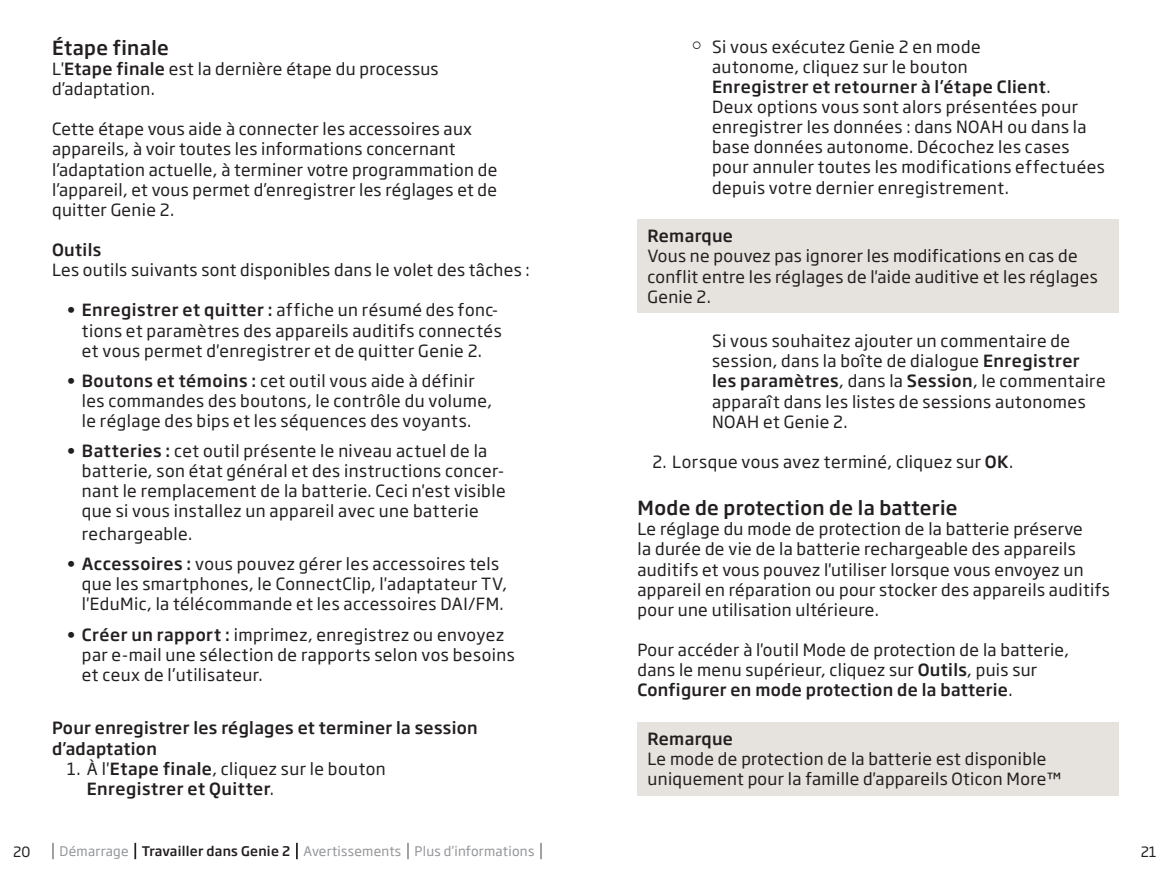
<style>
.page{position:relative;width:1171px;height:883px;background:#fff}
.page>*{position:absolute;margin:0;border:0;box-sizing:border-box;transform-origin:0 0}
.Subtitle{font:500 19.25px "Soho Gothic Pro";letter-spacing:.02em;color:#231f20}
.Body{font:16.62px/20.1px "Soho Gothic Pro";letter-spacing:.02em;color:#231f20}
.Body-2{font:500 16.62px/20.1px "Soho Gothic Pro";letter-spacing:.02em;color:#231f20}
.t1{font:14px "Soho Gothic Pro";color:#231f20}
.t2{font:13.12px "Soho Gothic Pro";letter-spacing:.02em;color:#939598}
.s1{font-weight:500}
.s2{font-weight:400}
.s3{font-weight:500;color:#231f20}
</style>
<div class="page">
<svg style="left:52px;top:843px;width:2px;height:16px"></svg>
<svg style="left:134px;top:843px;width:2px;height:16px"></svg>
<svg style="left:296px;top:843px;width:2px;height:16px"></svg>
<svg style="left:407px;top:843px;width:2px;height:16px"></svg>
<svg style="left:540px;top:843px;width:2px;height:16px"></svg>
<div style="left:637px;top:219px;width:482px;height:94px;background:#e6e2de"></div>
<div style="left:637px;top:722px;width:482px;height:73px;background:#e6e2de"></div>
<p class="Subtitle" style="left:52px;top:33px;width:118px">Étape finale</p>
<p class="Body" style="left:52px;top:58px;width:388px">L'<span class="s1">Etape finale</span> est la dernière étape du processus d’adaptation.</p>
<p class="Body" style="left:52px;top:118px;width:447px">Cette étape vous aide à connecter les accessoires aux appareils, à voir toutes les informations concernant l’adaptation actuelle, à terminer votre programmation de l’appareil, et vous permet d’enregistrer les réglages et de quitter Genie 2.</p>
<p class="Body-2" style="left:52px;top:239px;width:51px">Outils</p>
<p class="Body" style="left:52px;top:259px;width:479px">Les outils suivants sont disponibles dans le volet des tâches :</p>
<p class="Body" style="left:82px;top:299px;width:421px;text-indent:-15px">• <span class="s1">Enregistrer et quitter :</span> affiche un résumé des fonc&shy;tions et paramètres des appareils auditifs connectés et vous permet d'enregistrer et de quitter Genie 2.</p>
<p class="Body" style="left:82px;top:370px;width:412px;text-indent:-15px">• <span class="s1">Boutons et témoins :</span> cet outil vous aide à définir les commandes des boutons, le contrôle du volume, le réglage des bips et les séquences des voyants.</p>
<p class="Body" style="left:82px;top:440px;width:425px;text-indent:-15px">• <span class="s1">Batteries :</span> cet outil présente le niveau actuel de la batterie, son état général et des instructions concer&shy;nant le remplacement de la batterie. Ceci n'est visible que si vous installez un appareil avec une batterie</p>
<p class="Body" style="left:82px;top:523px;width:112px">rechargeable.</p>
<p class="Body" style="left:82px;top:553px;width:427px;text-indent:-15px">• <span class="s1">Accessoires :</span> vous pouvez gérer les accessoires tels que les smartphones, le ConnectClip, l'adaptateur TV, l'EduMic, la télécommande et les accessoires DAI/FM.</p>
<p class="Body" style="left:82px;top:623px;width:434px;text-indent:-15px">• <span class="s1">Créer un rapport :</span> imprimez, enregistrez ou envoyez par e-mail une sélection de rapports selon vos besoins et ceux de l’utilisateur.</p>
<p class="Body-2" style="left:52px;top:717px;width:427px">Pour enregistrer les réglages et terminer la session d’adaptation</p>
<p class="Body-2" style="left:87px;top:757px;width:300px;text-indent:-20px"><span class="s2">1. À l'</span>Etape finale<span class="s2">, cliquez sur le bouton<br></span>Enregistrer et Quitter<span class="s2">.</span></p>
<p class="Body" style="left:712px;top:36px;width:394px">Si vous exécutez Genie 2 en mode<br>autonome, cliquez sur le bouton<br><span class="s1">Enregistrer et retourner à l’étape Client</span>.<br>Deux options vous sont alors présentées pour enregistrer les données : dans NOAH ou dans la base données autonome. Décochez les cases pour annuler toutes les modifications effectuées depuis votre dernier enregistrement.</p>
<p class="Body-2" style="left:647px;top:225px;width:87px">Remarque</p>
<p class="Body" style="left:647px;top:245px;width:452px">Vous ne pouvez pas ignorer les modifications en cas de conflit entre les réglages de l'aide auditive et les réglages<br>Genie 2.</p>
<p class="Body" style="left:712px;top:330px;width:395px">Si vous souhaitez ajouter un commentaire de session, dans la boîte de dialogue <span class="s1">Enregistrer les paramètres</span>, dans la <span class="s1">Session</span>, le commentaire apparaît dans les listes de sessions autonomes NOAH et Genie 2.</p>
<p class="Body" style="left:652px;top:451px;width:362px">2. Lorsque vous avez terminé, cliquez sur <span class="s1">OK</span>.</p>
<p class="Subtitle" style="left:637px;top:493px;width:321px">Mode de protection de la batterie</p>
<p class="Body" style="left:637px;top:518px;width:474px">Le réglage du mode de protection de la batterie préserve<br>la durée de vie de la batterie rechargeable des appareils auditifs et vous pouvez l'utiliser lorsque vous envoyez un appareil en réparation ou pour stocker des appareils auditifs pour une utilisation ultérieure.</p>
<p class="Body" style="left:637px;top:639px;width:433px">Pour accéder à l'outil Mode de protection de la batterie, dans le menu supérieur, cliquez sur <span class="s1">Outils</span>, puis sur<br><span class="s1">Configurer en mode protection de la batterie</span>.</p>
<p class="Body-2" style="left:647px;top:728px;width:87px">Remarque</p>
<p class="Body" style="left:647px;top:748px;width:415px">Le mode de protection de la batterie est disponible uniquement pour la famille d'appareils Oticon More™</p>
<p class="t1" style="left:13px;top:841px;width:19px">20</p>
<p class="t2" style="left:60px;top:841px;width:476px">Démarrage <span class="s3">Travailler dans Genie 2</span> Avertissements Plus d’informations</p>
<p class="t1" style="left:1140px;top:841px;width:18px">21</p>
</div>
